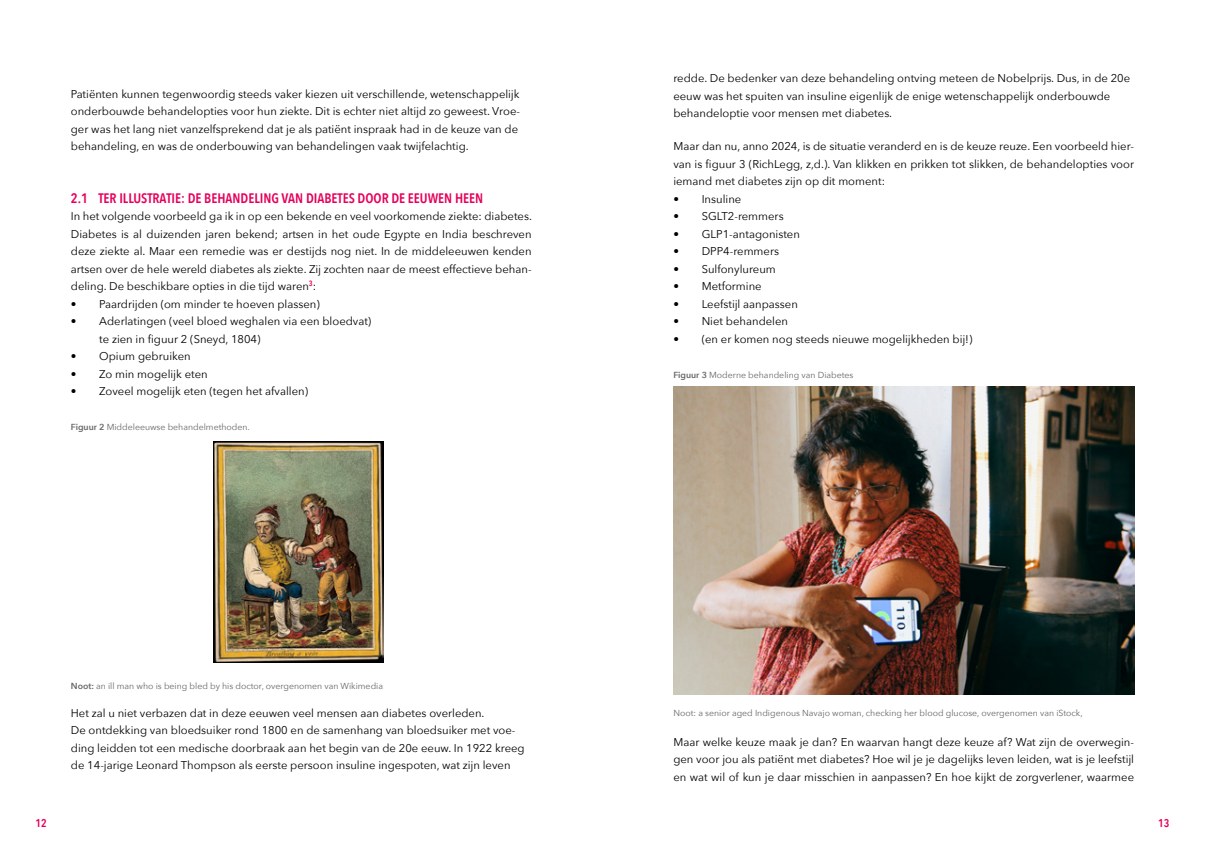
<style>
.page{position:relative;width:1205px;height:851px;background:#fff}
.page>*{position:absolute;margin:0;border:0;box-sizing:border-box;transform-origin:0 0}
._2_Paragraafkop{font:600 13.75px "Avenir Next Condensed";color:#e6005b}
._5_Brood{font:11.25px/17.5px "Avenir Next";color:#000;text-align:justify}
._5-Brood{font:11.25px/17.5px "Avenir Next";color:#000}
.t1{font:600 11.25px "Avenir Next Condensed";color:#e6005b}
._5_Brood-2{font:8.75px "Avenir Next";color:#666665}
._8_Noot{font:8.75px "Avenir Next";color:#666665}
.s1{font-weight:600}
</style>
<div class="page">
<img style="left:214px;top:441px;width:170px;height:221px">
<img style="left:673px;top:386px;width:461px;height:308px">
<p class="_5-Brood" style="left:71px;top:84px;width:451px">Patiënten kunnen tegenwoordig steeds vaker kiezen uit verschillende, wetenschappelijk onderbouwde behandelopties voor hun ziekte. Dit is echter niet altijd zo geweest. Vroe&shy;ger was het lang niet vanzelfsprekend dat je als patiënt inspraak had in de keuze van de behandeling, en was de onderbouwing van behandelingen vaak twijfelachtig.</p>
<h2 class="_2_Paragraafkop" style="left:71px;top:186px;width:414px">2.1 TER ILLUSTRATIE: DE BEHANDELING VAN DIABETES DOOR DE EEUWEN HEEN</h2>
<p class="_5_Brood" style="left:71px;top:207px;width:462px">In het volgende voorbeeld ga ik in op een bekende en veel voorkomende ziekte: diabetes.<br>Diabetes is al duizenden jaren bekend; artsen in het oude Egypte en India beschreven deze ziekte al. Maar een remedie was er destijds nog niet. In de middeleeuwen kenden artsen over de hele wereld diabetes als ziekte. Zij zochten naar de meest effectieve behan&shy;deling. De beschikbare opties in die tijd waren<sup>3</sup>:</p>
<p class="_5_Brood" style="left:71px;top:294px;width:250px">• Paardrijden (om minder te hoeven plassen)</p>
<p class="_5_Brood" style="left:99px;top:312px;width:273px;text-indent:-28px">• Aderlatingen (veel bloed weghalen via een bloedvat) te zien in figuur 2 (Sneyd, 1804)</p>
<p class="_5_Brood" style="left:71px;top:347px;width:121px">• Opium gebruiken</p>
<p class="_5_Brood" style="left:71px;top:364px;width:138px">• Zo min mogelijk eten</p>
<p class="_5_Brood" style="left:71px;top:382px;width:239px">• Zoveel mogelijk eten (tegen het afvallen)</p>
<p class="_5_Brood-2" style="left:71px;top:420px;width:180px"><span class="s1">Figuur 2</span> Middeleeuwse behandelmethoden.</p>
<p class="_5_Brood-2" style="left:71px;top:678px;width:314px"><span class="s1">Noot:</span> an ill man who is being bled by his doctor, overgenomen van Wikimedia</p>
<p class="_5_Brood" style="left:71px;top:703px;width:455px;text-align:left">Het zal u niet verbazen dat in deze eeuwen veel mensen aan diabetes overleden.<br>De ontdekking van bloedsuiker rond 1800 en de samenhang van bloedsuiker met voe&shy;ding leidden tot een medische doorbraak aan het begin van de 20e eeuw. In 1922 kreeg de 14-jarige Leonard Thompson als eerste persoon insuline ingespoten, wat zijn leven</p>
<p class="_5_Brood" style="left:673px;top:69px;width:458px;text-align:left">redde. De bedenker van deze behandeling ontving meteen de Nobelprijs. Dus, in de 20e eeuw was het spuiten van insuline eigenlijk de enige wetenschappelijk onderbouwde behandeloptie voor mensen met diabetes.</p>
<p class="_5_Brood" style="left:673px;top:137px;width:462px">Maar dan nu, anno 2024, is de situatie veranderd en is de keuze reuze. Een voorbeeld hier&shy;van is figuur 3 (RichLegg, z,d.). Van klikken en prikken tot slikken, de behandelopties voor iemand met diabetes zijn op dit moment:</p>
<p class="_5_Brood" style="left:673px;top:189px;width:69px">• Insuline</p>
<p class="_5_Brood" style="left:673px;top:207px;width:112px">• SGLT2-remmers</p>
<p class="_5_Brood" style="left:673px;top:224px;width:128px">• GLP1-antagonisten</p>
<p class="_5_Brood" style="left:673px;top:242px;width:107px">• DPP4-remmers</p>
<p class="_5_Brood" style="left:673px;top:259px;width:104px">• Sulfonylureum</p>
<p class="_5_Brood" style="left:673px;top:277px;width:90px">• Metformine</p>
<p class="_5_Brood" style="left:673px;top:294px;width:126px">• Leefstijl aanpassen</p>
<p class="_5_Brood" style="left:673px;top:312px;width:116px">• Niet behandelen</p>
<p class="_5_Brood" style="left:673px;top:329px;width:300px">• (en er komen nog steeds nieuwe mogelijkheden bij!)</p>
<p class="_5_Brood-2" style="left:673px;top:367px;width:182px"><span class="s1">Figuur 3</span> Moderne behandeling van Diabetes</p>
<p class="_8_Noot" style="left:673px;top:705px;width:411px">Noot: a senior aged Indigenous Navajo woman, checking her blood glucose, overgenomen van iStock,</p>
<p class="_5_Brood" style="left:673px;top:732px;width:462px">Maar welke keuze maak je dan? En waarvan hangt deze keuze af? Wat zijn de overwegin&shy;gen voor jou als patiënt met diabetes? Hoe wil je je dagelijks leven leiden, wat is je leefstijl en wat wil of kun je daar misschien in aanpassen? En hoe kijkt de zorgverlener, waarmee</p>
<p class="t1" style="left:35px;top:813px;width:13px">12</p>
<p class="t1" style="left:1158px;top:813px;width:13px">13</p>
</div>
